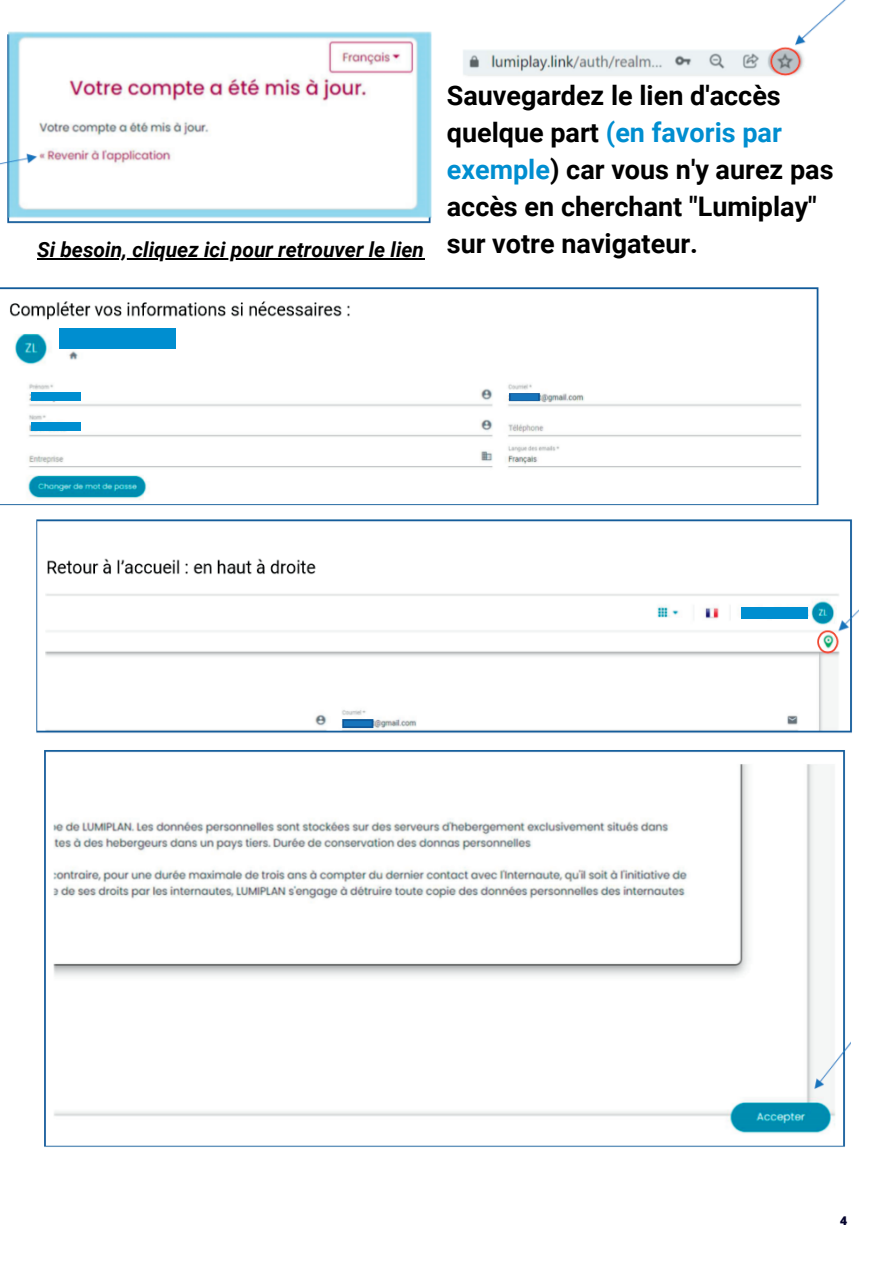
<style>
.page{position:relative;width:893px;height:1264px;background:#fff}
.page>*{position:absolute;margin:0;border:0;box-sizing:border-box;transform-origin:0 0}
.t1{font:700 27px/37px "Roboto";color:#000}
.t2{font:italic 700 21px "Roboto";color:#000}
.t3{font:800 12px "Open Sans";color:#05042d}
.s1{color:#008ed0}
</style>
<div class="page">
<img style="left:0;top:0;width:846px;height:506px">
<div style="left:437px;top:61px;width:420px;height:218px;background:#fff"></div>
<div style="left:59px;top:328px;width:117px;height:21px;background:#008ed0"></div>
<div style="left:31px;top:392px;width:49px;height:9px;background:#008ed0"></div>
<div style="left:31px;top:422px;width:49px;height:9px;background:#008ed0"></div>
<img style="left:36px;top:519px;width:822px;height:214px">
<div style="left:741px;top:607px;width:66px;height:11px;background:#008ed0"></div>
<img style="left:44px;top:750px;width:806px;height:397px">
<hr style="left:37px;top:258px;width:387px;height:1px;background:#000">
<img style="left:441px;top:15px;width:399px;height:62px">
<p class="t1" style="left:447px;top:77px;width:388px">Sauvegardez le lien d'accès quelque part <span class="s1">(en favoris par exemple</span>) car vous n'y aurez pas accès en cherchant "Lumiplay"</p>
<p class="t2" style="left:37px;top:238px;width:662px">Si besoin, cliquez ici pour retrouver le lien <sup>sur</sup> <sup>votre</sup> <sup>navigateur.</sup></p>
<p class="t3" style="left:840px;top:1211px;width:9px">4</p>
</div>
